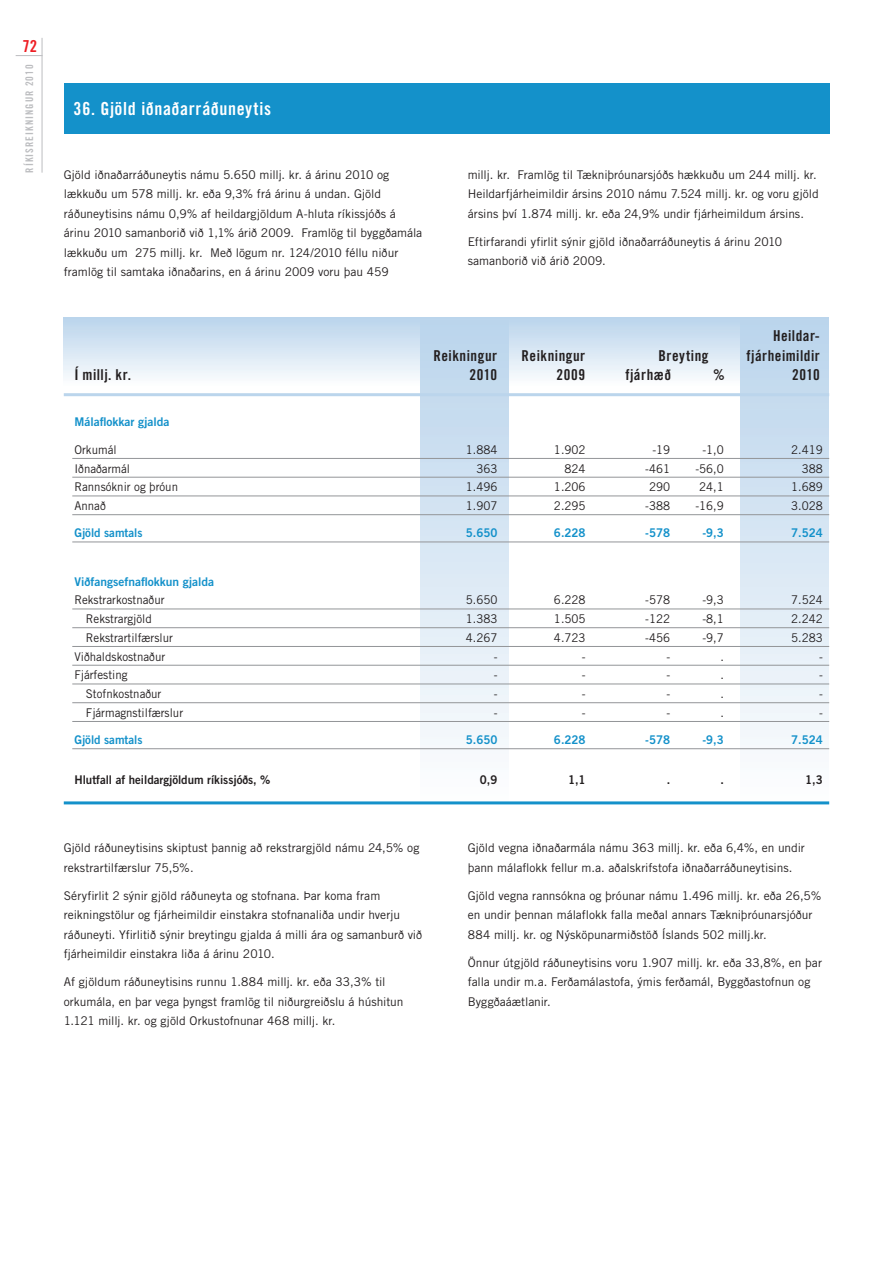
<style>
.page{position:relative;width:893px;height:1263px;background:#fff}
.page>*{position:absolute;margin:0;border:0;box-sizing:border-box;transform-origin:0 0}
.t1{font:18px "Trade Gothic LT Std Bd Cn 20";letter-spacing:.035em;color:#fff}
.t2{font:16.5px "Trade Gothic LT Std Bd Cn 20";color:#ee1d23}
.t3{font:15px "Trade Gothic LT Std Bd Cn 20";letter-spacing:.03em;color:#231f20}
.t4{font:12px/19.5px "Trade Gothic LT Std";color:#231f20}
.t5{font:12px "Trade Gothic LT Std";color:#231f20;scale:.96 1}
.t6{font:12px "Trade Gothic LT Std Bd 2";color:#1491ca;scale:.96 1}
.t7{font:12px "Trade Gothic LT Std Bd 2";color:#231f20;scale:.96 1}
.t8{font:12px "Trade Gothic LT Std Bd 2";color:#1491ca}
.t9{font:10.5px "Trade Gothic LT Std Bd Cn 20";letter-spacing:.1em;color:#bcbdc0}
</style>
<div class="page">
<hr style="left:42px;top:38px;width:1px;height:135px;background:#bcbdc0">
<svg style="left:16px;top:55px;width:27px;height:1px"></svg>
<div style="left:64px;top:83px;width:765px;height:51px;background:#1491ca"></div>
<div style="left:64px;top:318px;width:764px;height:67px;background:linear-gradient(to bottom,#bad4ec,#fbfcfd)"></div>
<div style="left:421px;top:320px;width:88px;height:485px;background:linear-gradient(to bottom,#bad4eb,#fcfdfd)"></div>
<div style="left:741px;top:321px;width:87px;height:484px;background:linear-gradient(to bottom,#bad4eb,#fcfcfd)"></div>
<hr style="left:64px;top:393px;width:765px;height:3px;background:#bbd5ec">
<hr style="left:72px;top:458px;width:757px;height:1px;background:#939598">
<hr style="left:72px;top:477px;width:757px;height:1px;background:#939598">
<hr style="left:72px;top:496px;width:757px;height:1px;background:#939598">
<hr style="left:72px;top:514px;width:757px;height:1px;background:#939598">
<hr style="left:72px;top:542px;width:757px;height:1px;background:#939598">
<hr style="left:72px;top:609px;width:757px;height:1px;background:#939598">
<hr style="left:72px;top:627px;width:757px;height:1px;background:#939598">
<hr style="left:72px;top:646px;width:757px;height:1px;background:#939598">
<hr style="left:72px;top:665px;width:757px;height:1px;background:#939598">
<hr style="left:72px;top:684px;width:757px;height:1px;background:#939598">
<hr style="left:72px;top:702px;width:757px;height:1px;background:#939598">
<hr style="left:72px;top:721px;width:757px;height:1px;background:#939598">
<hr style="left:72px;top:748px;width:757px;height:1px;background:#939598">
<hr style="left:64px;top:801px;width:765px;height:3px;background:#1491ca">
<h2 class="t2" style="left:22px;top:36px;width:16px">72</h2>
<p class="t9" style="left:23px;top:173px;width:110px;rotate:-90deg">RÍKISREIKNINGUR 2010</p>
<h1 class="t1" style="left:74px;top:98px;width:199px">36. Gjöld iðnaðarráðuneytis</h1>
<p class="t4" style="left:64px;top:165px;width:360px">Gjöld iðnaðarráðuneytis námu 5.650 millj. kr. á árinu 2010 og lækkuðu um 578 millj. kr. eða 9,3% frá árinu á undan. Gjöld ráðuneytisins námu 0,9% af heildargjöldum A-hluta ríkissjóðs á árinu 2010 samanborið við 1,1% árið 2009. Framlög til byggðamála lækkuðu um 275 millj. kr. Með lögum nr. 124/2010 féllu niður framlög til samtaka iðnaðarins, en á árinu 2009 voru þau 459</p>
<p class="t4" style="left:468px;top:165px;width:353px">millj. kr. Framlög til Tækniþróunarsjóðs hækkuðu um 244 millj. kr.<br>Heildarfjárheimildir ársins 2010 námu 7.524 millj. kr. og voru gjöld ársins því 1.874 millj. kr. eða 24,9% undir fjárheimildum ársins.</p>
<p class="t4" style="left:468px;top:232px;width:316px">Eftirfarandi yfirlit sýnir gjöld iðnaðarráðuneytis á árinu 2010 samanborið við árið 2009.</p>
<p class="t3" style="left:773px;top:327px;width:48px">Heildar-</p>
<p class="t3" style="left:433px;top:346px;width:65px">Reikningur</p>
<p class="t3" style="left:522px;top:346px;width:65px">Reikningur</p>
<p class="t3" style="left:658px;top:346px;width:52px">Breyting</p>
<p class="t3" style="left:746px;top:346px;width:75px">fjárheimildir</p>
<p class="t3" style="left:74px;top:366px;width:58px">Í millj. kr.</p>
<p class="t3" style="left:469px;top:366px;width:29px">2010</p>
<p class="t3" style="left:557px;top:366px;width:30px">2009</p>
<p class="t3" style="left:625px;top:366px;width:47px">fjárhæð</p>
<p class="t3" style="left:713px;top:366px;width:13px">%</p>
<p class="t3" style="left:792px;top:366px;width:29px">2010</p>
<p class="t8" style="left:74px;top:414px;width:97px">Málaflokkar gjalda</p>
<p class="t5" style="left:74px;top:442px;width:46px">Orkumál</p>
<p class="t5" style="left:466px;top:442px;width:34px">1.884</p>
<p class="t5" style="left:554px;top:442px;width:34px">1.902</p>
<p class="t5" style="left:652px;top:442px;width:20px">-19</p>
<p class="t5" style="left:702px;top:442px;width:24px">-1,0</p>
<p class="t5" style="left:791px;top:442px;width:34px">2.419</p>
<p class="t5" style="left:74px;top:461px;width:59px">Iðnaðarmál</p>
<p class="t5" style="left:476px;top:461px;width:23px">363</p>
<p class="t5" style="left:564px;top:461px;width:23px">824</p>
<p class="t5" style="left:645px;top:461px;width:27px">-461</p>
<p class="t5" style="left:695px;top:461px;width:31px">-56,0</p>
<p class="t5" style="left:802px;top:461px;width:23px">388</p>
<p class="t5" style="left:74px;top:480px;width:110px">Rannsóknir og þróun</p>
<p class="t5" style="left:466px;top:480px;width:34px">1.496</p>
<p class="t5" style="left:554px;top:480px;width:34px">1.206</p>
<p class="t5" style="left:649px;top:480px;width:23px">290</p>
<p class="t5" style="left:699px;top:480px;width:27px">24,1</p>
<p class="t5" style="left:791px;top:480px;width:34px">1.689</p>
<p class="t5" style="left:74px;top:499px;width:34px">Annað</p>
<p class="t5" style="left:466px;top:499px;width:34px">1.907</p>
<p class="t5" style="left:554px;top:499px;width:34px">2.295</p>
<p class="t5" style="left:645px;top:499px;width:27px">-388</p>
<p class="t5" style="left:695px;top:499px;width:31px">-16,9</p>
<p class="t5" style="left:791px;top:499px;width:34px">3.028</p>
<p class="t6" style="left:74px;top:526px;width:72px">Gjöld samtals</p>
<p class="t6" style="left:466px;top:526px;width:34px">5.650</p>
<p class="t6" style="left:554px;top:526px;width:34px">6.228</p>
<p class="t6" style="left:645px;top:526px;width:27px">-578</p>
<p class="t6" style="left:702px;top:526px;width:24px">-9,3</p>
<p class="t6" style="left:791px;top:526px;width:34px">7.524</p>
<p class="t8" style="left:74px;top:574px;width:141px">Viðfangsefnaflokkun gjalda</p>
<p class="t5" style="left:74px;top:593px;width:95px">Rekstrarkostnaður</p>
<p class="t5" style="left:466px;top:593px;width:34px">5.650</p>
<p class="t5" style="left:554px;top:593px;width:34px">6.228</p>
<p class="t5" style="left:645px;top:593px;width:27px">-578</p>
<p class="t5" style="left:702px;top:593px;width:24px">-9,3</p>
<p class="t5" style="left:791px;top:593px;width:34px">7.524</p>
<p class="t5" style="left:86px;top:612px;width:70px">Rekstrargjöld</p>
<p class="t5" style="left:466px;top:612px;width:34px">1.383</p>
<p class="t5" style="left:554px;top:612px;width:34px">1.505</p>
<p class="t5" style="left:645px;top:612px;width:27px">-122</p>
<p class="t5" style="left:702px;top:612px;width:24px">-8,1</p>
<p class="t5" style="left:791px;top:612px;width:34px">2.242</p>
<p class="t5" style="left:86px;top:630px;width:92px">Rekstrartilfærslur</p>
<p class="t5" style="left:466px;top:630px;width:34px">4.267</p>
<p class="t5" style="left:554px;top:630px;width:34px">4.723</p>
<p class="t5" style="left:645px;top:630px;width:27px">-456</p>
<p class="t5" style="left:702px;top:630px;width:24px">-9,7</p>
<p class="t5" style="left:791px;top:630px;width:34px">5.283</p>
<p class="t5" style="left:74px;top:649px;width:96px">Viðhaldskostnaður</p>
<p class="t5" style="left:494px;top:649px;width:5px">-</p>
<p class="t5" style="left:582px;top:649px;width:5px">-</p>
<p class="t5" style="left:666px;top:649px;width:5px">-</p>
<p class="t5" style="left:720px;top:649px;width:5px">.</p>
<p class="t5" style="left:819px;top:649px;width:5px">-</p>
<p class="t5" style="left:74px;top:668px;width:57px">Fjárfesting</p>
<p class="t5" style="left:494px;top:668px;width:5px">-</p>
<p class="t5" style="left:582px;top:668px;width:5px">-</p>
<p class="t5" style="left:666px;top:668px;width:5px">-</p>
<p class="t5" style="left:720px;top:668px;width:5px">.</p>
<p class="t5" style="left:819px;top:668px;width:5px">-</p>
<p class="t5" style="left:86px;top:687px;width:80px">Stofnkostnaður</p>
<p class="t5" style="left:494px;top:687px;width:5px">-</p>
<p class="t5" style="left:582px;top:687px;width:5px">-</p>
<p class="t5" style="left:666px;top:687px;width:5px">-</p>
<p class="t5" style="left:720px;top:687px;width:5px">.</p>
<p class="t5" style="left:819px;top:687px;width:5px">-</p>
<p class="t5" style="left:86px;top:705px;width:103px">Fjármagnstilfærslur</p>
<p class="t5" style="left:494px;top:705px;width:5px">-</p>
<p class="t5" style="left:582px;top:705px;width:5px">-</p>
<p class="t5" style="left:666px;top:705px;width:5px">-</p>
<p class="t5" style="left:720px;top:705px;width:5px">.</p>
<p class="t5" style="left:819px;top:705px;width:5px">-</p>
<p class="t6" style="left:74px;top:732px;width:72px">Gjöld samtals</p>
<p class="t6" style="left:466px;top:732px;width:34px">5.650</p>
<p class="t6" style="left:554px;top:732px;width:34px">6.228</p>
<p class="t6" style="left:645px;top:732px;width:27px">-578</p>
<p class="t6" style="left:702px;top:732px;width:24px">-9,3</p>
<p class="t6" style="left:791px;top:732px;width:34px">7.524</p>
<p class="t7" style="left:74px;top:772px;width:206px">Hlutfall af heildargjöldum ríkissjóðs, %</p>
<p class="t7" style="left:480px;top:772px;width:20px">0,9</p>
<p class="t7" style="left:568px;top:772px;width:20px">1,1</p>
<p class="t7" style="left:667px;top:772px;width:5px">.</p>
<p class="t7" style="left:720px;top:772px;width:5px">.</p>
<p class="t7" style="left:805px;top:772px;width:20px">1,3</p>
<p class="t4" style="left:64px;top:838px;width:357px">Gjöld ráðuneytisins skiptust þannig að rekstrargjöld námu 24,5% og rekstrartilfærslur 75,5%.</p>
<p class="t4" style="left:64px;top:885px;width:360px">Séryfirlit 2 sýnir gjöld ráðuneyta og stofnana. Þar koma fram reikningstölur og fjárheimildir einstakra stofnanaliða undir hverju ráðuneyti. Yfirlitið sýnir breytingu gjalda á milli ára og samanburð við fjárheimildir einstakra liða á árinu 2010.</p>
<p class="t4" style="left:64px;top:972px;width:341px">Af gjöldum ráðuneytisins runnu 1.884 millj. kr. eða 33,3% til orkumála, en þar vega þyngst framlög til niðurgreiðslu á húshitun<br>1.121 millj. kr. og gjöld Orkustofnunar 468 millj. kr.</p>
<p class="t4" style="left:468px;top:838px;width:339px">Gjöld vegna iðnaðarmála námu 363 millj. kr. eða 6,4%, en undir þann málaflokk fellur m.a. aðalskrifstofa iðnaðarráðuneytisins.</p>
<p class="t4" style="left:468px;top:885px;width:355px">Gjöld vegna rannsókna og þróunar námu 1.496 millj. kr. eða 26,5% en undir þennan málaflokk falla meðal annars Tækniþróunarsjóður<br>884 millj. kr. og Nýsköpunarmiðstöð Íslands 502 millj.kr.</p>
<p class="t4" style="left:468px;top:952px;width:356px">Önnur útgjöld ráðuneytisins voru 1.907 millj. kr. eða 33,8%, en þar falla undir m.a. Ferðamálastofa, ýmis ferðamál, Byggðastofnun og<br>Byggðaáætlanir.</p>
</div>
